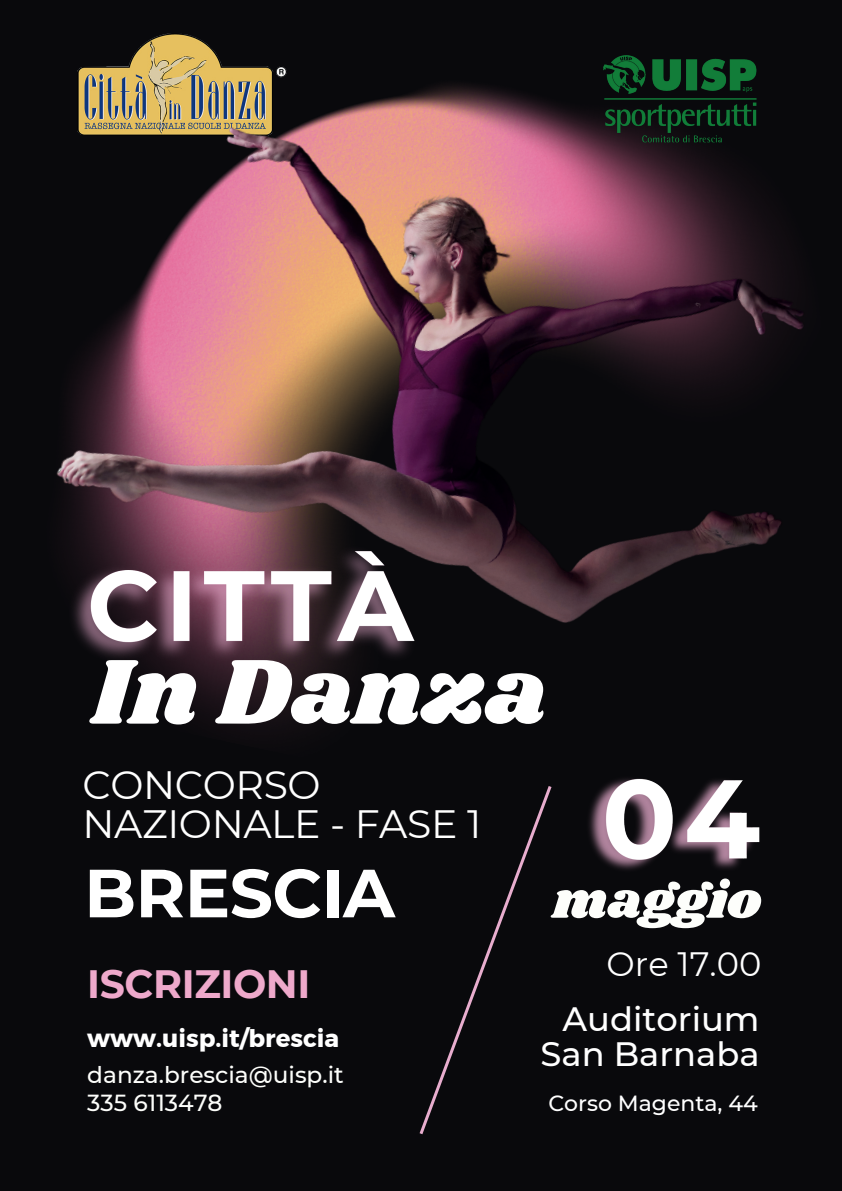
<style>
.page{position:relative;width:842px;height:1191px;background:#fff}
.page>*{position:absolute;margin:0;border:0;box-sizing:border-box;transform-origin:0 0}
.t1{font:95.4px "Shrikhand";color:#fff}
.t2{font:700 67.9px "Montserrat";letter-spacing:-.01em;color:#fff}
.t3{font:52.2px "Shrikhand";color:#fdfefb}
.t4{font:39.5px/39px "Montserrat";letter-spacing:-.01em;color:#fff}
.t5{font:700 39.5px "Montserrat";letter-spacing:-.01em;color:#eea9cb}
.t6{font:500 33.7px/35px "Montserrat";color:#fff;text-align:right}
.t7{font:33.7px "Montserrat";color:#fff}
.t8{font:24.4px "Kief Montaser Bold";color:#fff}
.t9{font:500 23.2px/28.5px "Montserrat";color:#fdfefb}
.t10{font:500 21.9px "Montserrat";color:#fff}
</style>
<div class="page">
<div style="left:0;top:0;width:842px;height:1190px;background:#09090c"></div>
<svg style="left:419px;top:786px;width:133px;height:349px"></svg>
<img style="left:56px;top:33px;width:748px;height:691px">
<img style="left:586px;top:55px;width:186px;height:103px">
<img style="left:61px;top:539px;width:364px;height:130px">
<img style="left:589px;top:778px;width:171px;height:92px">
<h1 class="t1" style="left:92px;top:625px;width:457px">In Danza</h1>
<h3 class="t4" style="left:83px;top:763px;width:400px">CONCORSO<br>NAZIONALE - FASE 1</h3>
<h2 class="t2" style="left:84px;top:844px;width:312px">BRESCIA</h2>
<h3 class="t3" style="left:553px;top:864px;width:210px">maggio</h3>
<h3 class="t5" style="left:87px;top:955px;width:225px">ISCRIZIONI</h3>
<p class="t8" style="left:87px;top:1023px;width:253px">www.uisp.it/brescia</p>
<p class="t9" style="left:87px;top:1059px;width:258px">danza.brescia@uisp.it<br>335 6113478</p>
<h3 class="t7" style="left:606px;top:940px;width:156px">Ore 17.00</h3>
<h3 class="t6" style="left:541px;top:1000px;width:220px">Auditorium<br>San Barnaba</h3>
<p class="t10" style="left:548px;top:1087px;width:211px">Corso Magenta, 44</p>
</div>
